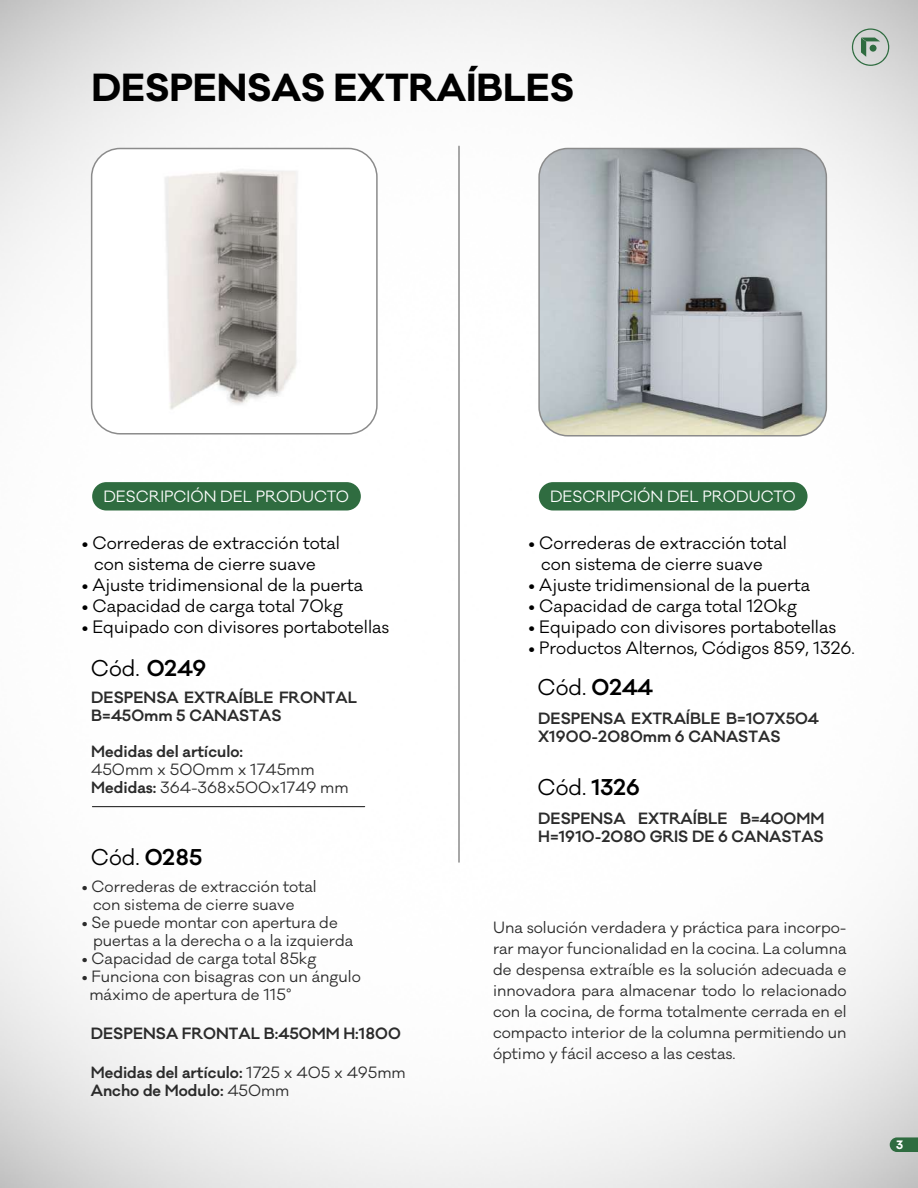
<style>
.page{position:relative;width:918px;height:1188px;background:#fff}
.page>*{position:absolute;margin:0;border:0;box-sizing:border-box;transform-origin:0 0}
.t1{font:700 36px "Galano Classic";letter-spacing:-.005em;color:#000}
.t2{font:21px "Galano Classic";color:#000}
.t3{font:16.5px/21px "Galano Classic";color:#000}
.t4{font:15px/21px "Galano Classic";color:#2b2b2b}
.t5{font:600 15px/18px "Galano Classic";color:#2b2b2b}
.t6{font:15px "Galano Classic";color:#fff}
.t7{font:700 11.25px "Galano Classic";color:#fff}
.s1{font-weight:600}
.s2{font-weight:400}
</style>
<div class="page">
<div style="left:92px;top:482px;width:269px;height:29px;background:#2f6c40;border-radius:14px"></div>
<div style="left:539px;top:482px;width:269px;height:29px;background:#2f6c40;border-radius:14px"></div>
<img style="left:92px;top:149px;width:283px;height:283px">
<div style="left:91px;top:148px;width:287px;height:287px;border:2px solid #8b8b8b;border-radius:29px"></div>
<svg style="left:852px;top:28px;width:37px;height:38px"></svg>
<svg style="left:890px;top:1137px;width:28px;height:15px"></svg>
<hr style="left:92px;top:806px;width:273px;height:1px;background:#2b2b2b">
<hr style="left:458px;top:146px;width:2px;height:716px;background:#8b8b8b">
<img style="left:539px;top:149px;width:287px;height:285px">
<div style="left:538px;top:148px;width:289px;height:289px;border:2px solid #8b8b8b;border-radius:29px"></div>
<h1 class="t1" style="left:92px;top:64px;width:484px">DESPENSAS EXTRAÍBLES</h1>
<p class="t6" style="left:103px;top:487px;width:247px">DESCRIPCIÓN DEL PRODUCTO</p>
<p class="t6" style="left:550px;top:487px;width:247px">DESCRIPCIÓN DEL PRODUCTO</p>
<p class="t3" style="left:94px;top:533px;width:247px;text-indent:-12px">• Correderas de extracción total con sistema de cierre suave</p>
<p class="t3" style="left:82px;top:575px;width:283px">• Ajuste tridimensional de la puerta</p>
<p class="t3" style="left:82px;top:596px;width:263px">• Capacidad de carga total 70kg</p>
<p class="t3" style="left:82px;top:617px;width:309px">• Equipado con divisores portabotellas</p>
<h2 class="t2" style="left:91px;top:654px;width:117px">Cód. <span class="s1">0249</span></h2>
<p class="t5" style="left:91px;top:689px;width:267px">DESPENSA EXTRAÍBLE FRONTAL<br>B=450mm 5 CANASTAS</p>
<p class="t5" style="left:91px;top:743px;width:153px">Medidas del artículo:</p>
<p class="t4" style="left:91px;top:761px;width:259px;line-height:18px">450mm x 500mm x 1745mm<br><span class="s1">Medidas:</span> 364-368x500x1749 mm</p>
<h2 class="t2" style="left:91px;top:843px;width:113px">Cód. <span class="s1">0285</span></h2>
<p class="t4" style="left:93px;top:878px;width:225px;line-height:18px;text-indent:-11px">• Correderas de extracción total con sistema de cierre suave</p>
<p class="t4" style="left:93px;top:914px;width:262px;line-height:18px;text-indent:-11px">• Se puede montar con apertura de puertas a la derecha o a la izquierda</p>
<p class="t4" style="left:82px;top:948px;width:236px">• Capacidad de carga total 85kg</p>
<p class="t4" style="left:89px;top:968px;width:273px;line-height:18px;text-indent:-8px">• Funciona con bisagras con un ángulo máximo de apertura de 115°</p>
<p class="t5" style="left:91px;top:1025px;width:312px">DESPENSA FRONTAL B:450MM H:1800</p>
<p class="t5" style="left:91px;top:1064px;width:317px">Medidas del artículo: <span class="s2">1725 x 405 x 495mm<br></span>Ancho de Modulo: <span class="s2">450mm</span></p>
<p class="t3" style="left:541px;top:533px;width:247px;text-indent:-12px">• Correderas de extracción total con sistema de cierre suave</p>
<p class="t3" style="left:529px;top:575px;width:283px">• Ajuste tridimensional de la puerta</p>
<p class="t3" style="left:529px;top:596px;width:270px">• Capacidad de carga total 120kg</p>
<p class="t3" style="left:529px;top:617px;width:309px">• Equipado con divisores portabotellas</p>
<p class="t3" style="left:529px;top:638px;width:328px">• Productos Alternos, Códigos 859, 1326.</p>
<h2 class="t2" style="left:538px;top:673px;width:117px">Cód. <span class="s1">0244</span></h2>
<p class="t5" style="left:538px;top:710px;width:282px">DESPENSA EXTRAÍBLE B=107X504<br>X1900-2080mm 6 CANASTAS</p>
<h2 class="t2" style="left:538px;top:773px;width:104px">Cód. <span class="s1">1326</span></h2>
<p class="t5" style="left:538px;top:809px;width:288px">DESPENSA EXTRAÍBLE B=400MM<br>H=1910-2080 GRIS DE 6 CANASTAS</p>
<p class="t4" style="left:493px;top:917px;width:355px;text-align:justify">Una solución verdadera y práctica para incorpo&shy;rar mayor funcionalidad en la cocina. La columna de despensa extraíble es la solución adecuada e innovadora para almacenar todo lo relacionado con la cocina, de forma totalmente cerrada en el compacto interior de la columna permitiendo un óptimo y fácil acceso a las cestas.</p>
<p class="t7" style="left:896px;top:1137px;width:9px">3</p>
</div>
